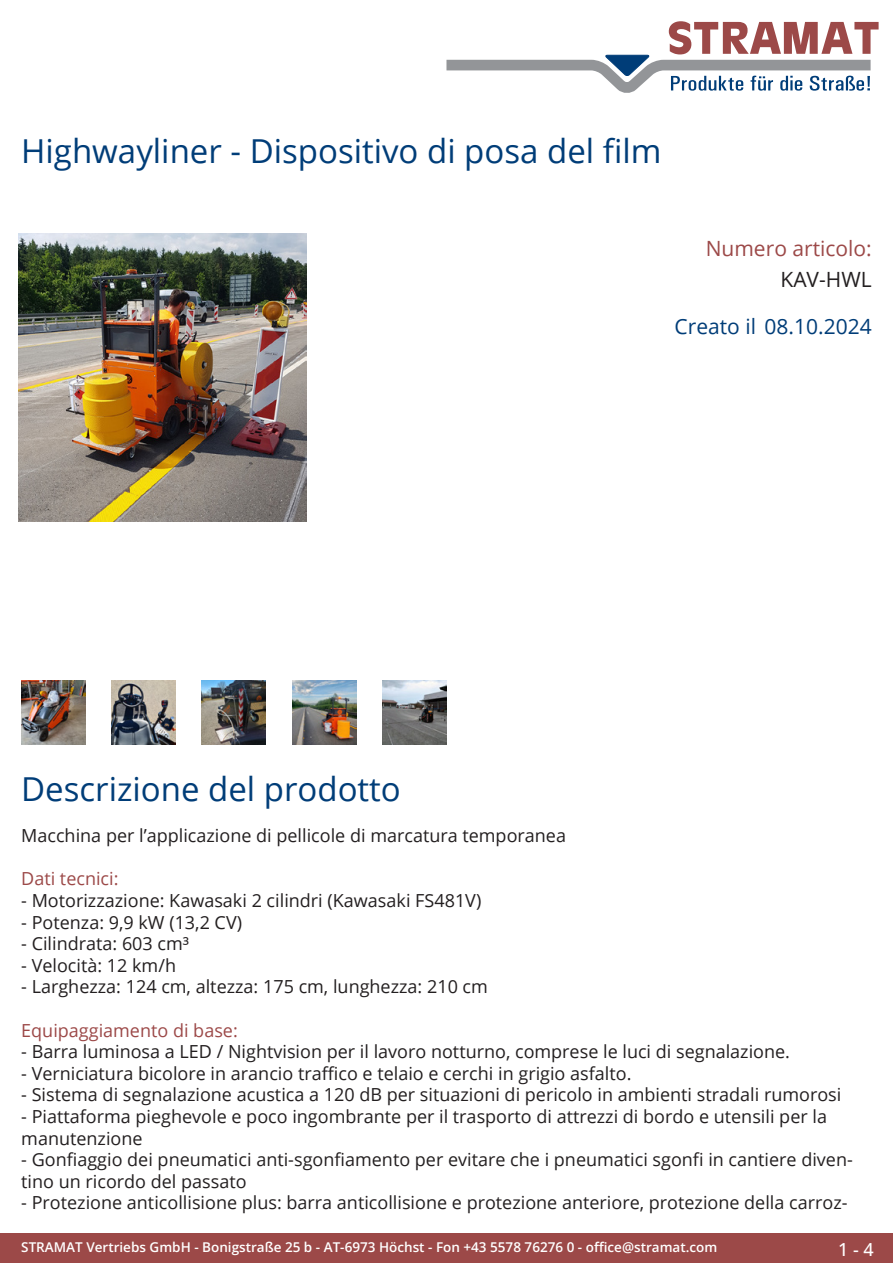
<style>
.page{position:relative;width:893px;height:1263px;background:#fff}
.page>*{position:absolute;margin:0;border:0;box-sizing:border-box;transform-origin:0 0}
.Produkttitel{font:33px "Open Sans";color:#003d78}
.Erstellungsdatum{font:21px "Open Sans";color:#003d78}
.TechDaten_Überschrif{font:21px "Open Sans";color:#9c4948}
.TechDaten_Inhalt{font:21px "Open Sans";color:#231f20}
.Beschreibung_Text{font:18px/21.6px "Open Sans";color:#231f20}
.Beschreibung_Text-2{font:18px "Open Sans";color:#9c4948}
.t1{font:500 18px "Open Sans";color:#fff}
.t2{font:600 13.5px "Open Sans";color:#fff}
</style>
<div class="page">
<div style="left:0;top:1233px;width:893px;height:30px;background:#9c4948"></div>
<svg style="left:446px;top:21px;width:433px;height:72px"></svg>
<img style="left:18px;top:234px;width:288px;height:288px">
<img style="left:21px;top:680px;width:64px;height:64px">
<img style="left:112px;top:680px;width:63px;height:64px">
<img style="left:202px;top:680px;width:64px;height:64px">
<img style="left:292px;top:680px;width:64px;height:64px">
<img style="left:383px;top:680px;width:63px;height:64px">
<p class="Produkttitel" style="left:21px;top:128px;width:642px">Highwayliner - Dispositivo di posa del film</p>
<p class="TechDaten_Überschrif" style="left:706px;top:234px;width:167px">Numero articolo:</p>
<p class="TechDaten_Inhalt" style="left:780px;top:265px;width:93px">KAV-HWL</p>
<p class="Erstellungsdatum" style="left:674px;top:312px;width:199px">Creato il 08.10.2024</p>
<p class="Produkttitel" style="left:21px;top:766px;width:381px">Descrizione del prodotto</p>
<p class="Beschreibung_Text" style="left:21px;top:824px;width:546px">Macchina per l’applicazione di pellicole di marcatura temporanea</p>
<p class="Beschreibung_Text-2" style="left:21px;top:866px;width:99px">Dati tecnici:</p>
<p class="Beschreibung_Text" style="left:21px;top:889px;width:462px">- Motorizzazione: Kawasaki 2 cilindri (Kawasaki FS481V)</p>
<p class="Beschreibung_Text" style="left:21px;top:911px;width:222px">- Potenza: 9,9 kW (13,2 CV)</p>
<p class="Beschreibung_Text" style="left:21px;top:932px;width:169px">- Cilindrata: 603 cm³</p>
<p class="Beschreibung_Text" style="left:21px;top:954px;width:156px">- Velocità: 12 km/h</p>
<p class="Beschreibung_Text" style="left:21px;top:975px;width:468px">- Larghezza: 124 cm, altezza: 175 cm, lunghezza: 210 cm</p>
<p class="Beschreibung_Text-2" style="left:21px;top:1018px;width:218px">Equipaggiamento di base:</p>
<p class="Beschreibung_Text" style="left:21px;top:1040px;width:770px">- Barra luminosa a LED / Nightvision per il lavoro notturno, comprese le luci di segnalazione.</p>
<p class="Beschreibung_Text" style="left:21px;top:1062px;width:612px">- Verniciatura bicolore in arancio traffico e telaio e cerchi in grigio asfalto.</p>
<p class="Beschreibung_Text" style="left:21px;top:1083px;width:822px">- Sistema di segnalazione acustica a 120 dB per situazioni di pericolo in ambienti stradali rumorosi</p>
<p class="Beschreibung_Text" style="left:21px;top:1105px;width:807px">- Piattaforma pieghevole e poco ingombrante per il trasporto di attrezzi di bordo e utensili per la manutenzione</p>
<p class="Beschreibung_Text" style="left:21px;top:1148px;width:832px">- Gonfiaggio dei pneumatici anti-sgonfiamento per evitare che i pneumatici sgonfi in cantiere diven&shy;tino un ricordo del passato</p>
<p class="Beschreibung_Text" style="left:21px;top:1191px;width:826px">- Protezione anticollisione plus: barra anticollisione e protezione anteriore, protezione della carroz-</p>
<p class="t2" style="left:21px;top:1238px;width:698px">STRAMAT Vertriebs GmbH - Bonigstraße 25 b - AT-6973 Höchst - Fon +43 5578 76276 0 - office@stramat.com</p>
<p class="t1" style="left:838px;top:1237px;width:37px">1 - 4</p>
</div>
